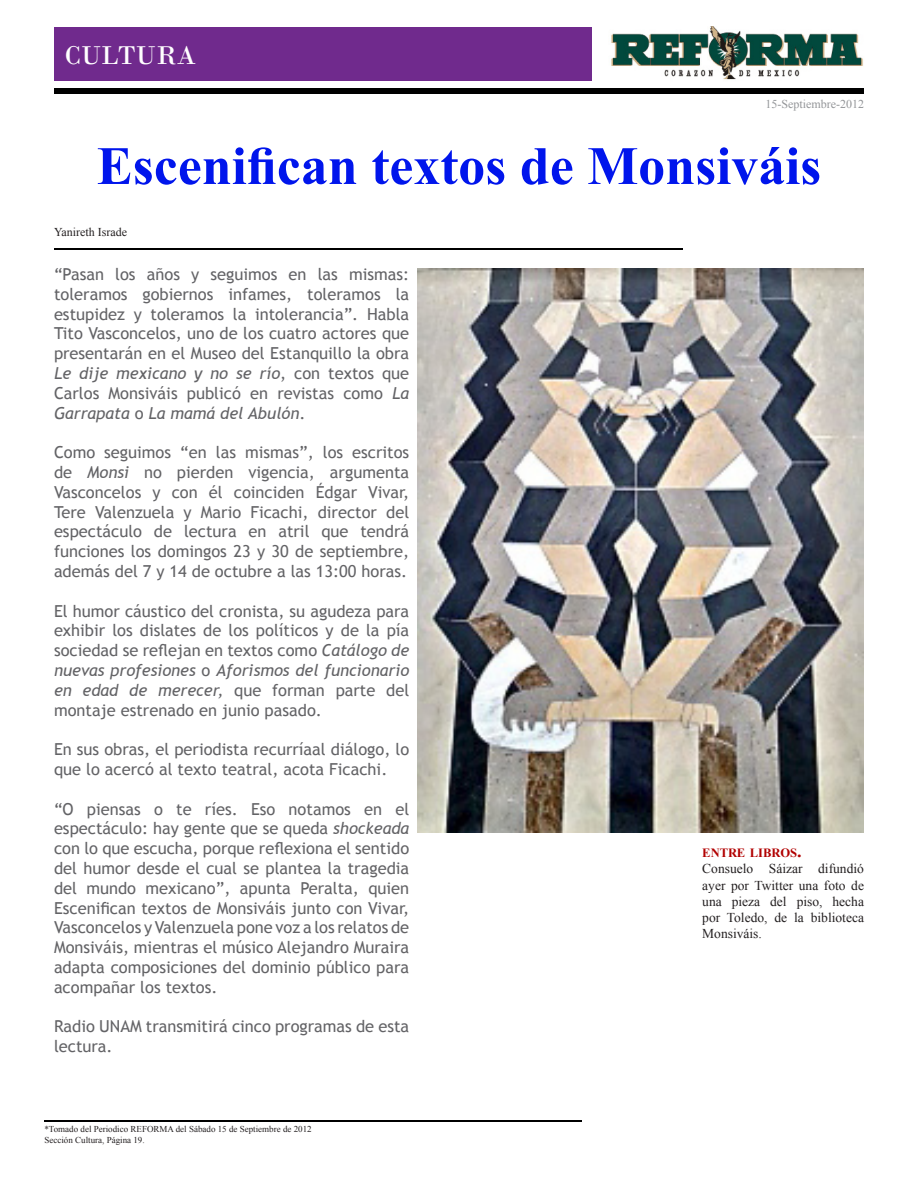
<style>
.page{position:relative;width:918px;height:1188px;background:#fff}
.page>*{position:absolute;margin:0;border:0;box-sizing:border-box;transform-origin:0 0}
.t1{font:700 54px "Times New Roman";color:#0015ec}
.t2{font:27px "Bodoni";color:#fff}
.t3{font:16.5px/19.8px "Trebuchet MS";color:#636366;text-align:justify}
.t4{font:13.5px/16.2px "Times New Roman";color:#231f20;text-align:justify}
.t5{font:700 12.6px "Times New Roman";color:#b10000}
.t6{font:12px "Times New Roman";color:#939598}
.t7{font:12px "Times New Roman";color:#231f20}
.t8{font:9px "Times New Roman";color:#231f20}
.s1{font-style:italic}
.s2{font-size:18px}
</style>
<div class="page">
<img style="left:611px;top:26px;width:252px;height:54px">
<div style="left:54px;top:27px;width:537px;height:54px;background:#702a8d"></div>
<div style="left:54px;top:88px;width:810px;height:6px;background:#000"></div>
<hr style="left:54px;top:248px;width:628px;height:1px;background:#000">
<img style="left:418px;top:269px;width:446px;height:564px">
<hr style="left:44px;top:1120px;width:537px;height:2px;background:#000">
<p class="t2" style="left:65px;top:39px;width:133px">CULTURA</p>
<p class="t6" style="left:765px;top:96px;width:100px">15-Septiembre-2012</p>
<p class="t1" style="left:97px;top:129px;width:726px">Escenifican textos de Monsiváis</p>
<p class="t7" style="left:54px;top:224px;width:75px">Yanireth Israde</p>
<p class="t3" style="left:54px;top:265px;width:357px">“Pasan los años y seguimos en las mismas: toleramos gobiernos infames, toleramos la estupidez y toleramos la intolerancia”. Habla Tito Vasconcelos, uno de los cuatro actores que presentarán en el Museo del Estanquillo la obra <span class="s1">Le dije mexicano y no se río</span>, con textos que Carlos Monsiváis publicó en revistas como <span class="s1">La Garrapata</span> o <span class="s1">La mamá del Abulón</span>.</p>
<p class="t3" style="left:54px;top:443px;width:357px">Como seguimos “en las mismas”, los escritos de <span class="s1">Monsi</span> no pierden vigencia, argumenta Vasconcelos y con él coinciden Édgar Vivar, Tere Valenzuela y Mario Ficachi, director del espectáculo de lectura en atril que tendrá funciones los domingos 23 y 30 de septiembre, además del 7 y 14 de octubre a las 13:00 horas.</p>
<p class="t3" style="left:54px;top:601px;width:357px">El humor cáustico del cronista, su agudeza para exhibir los dislates de los políticos y de la pía sociedad se reflejan en textos como <span class="s1">Catálogo de nuevas profesiones</span> o <span class="s1">Aforismos del funcionario en edad de merecer,</span> que forman parte del montaje estrenado en junio pasado.</p>
<p class="t3" style="left:54px;top:740px;width:357px">En sus obras, el periodista recurríaal diálogo, lo que lo acercó al texto teatral, acota Ficachi.</p>
<p class="t3" style="left:54px;top:799px;width:357px">“O piensas o te ríes. Eso notamos en el espectáculo: hay gente que se queda <span class="s1">shockeada </span>con lo que escucha, porque reflexiona el sentido del humor desde el cual se plantea la tragedia del mundo mexicano”, apunta Peralta, quien Escenifican textos de Monsiváis junto con Vivar, Vasconcelos y Valenzuela pone voz a los relatos de Monsiváis, mientras el músico Alejandro Muraira adapta composiciones del dominio público para acompañar los textos.</p>
<p class="t3" style="left:54px;top:1017px;width:357px">Radio UNAM transmitirá cinco programas de esta lectura.</p>
<p class="t8" style="left:44px;top:1123px;width:269px">*Tomado del Periodico REFORMA del Sábado 15 de Septiembre de 2012</p>
<p class="t8" style="left:44px;top:1133px;width:102px">Sección Cultura, Página 19.</p>
<p class="t5" style="left:702px;top:844px;width:101px">ENTRE LIBROS<span class="s2">.</span></p>
<p class="t4" style="left:702px;top:861px;width:163px">Consuelo Sáizar difundió ayer por Twitter una foto de una pieza del piso, hecha por Toledo, de la biblioteca Monsiváis.</p>
</div>
